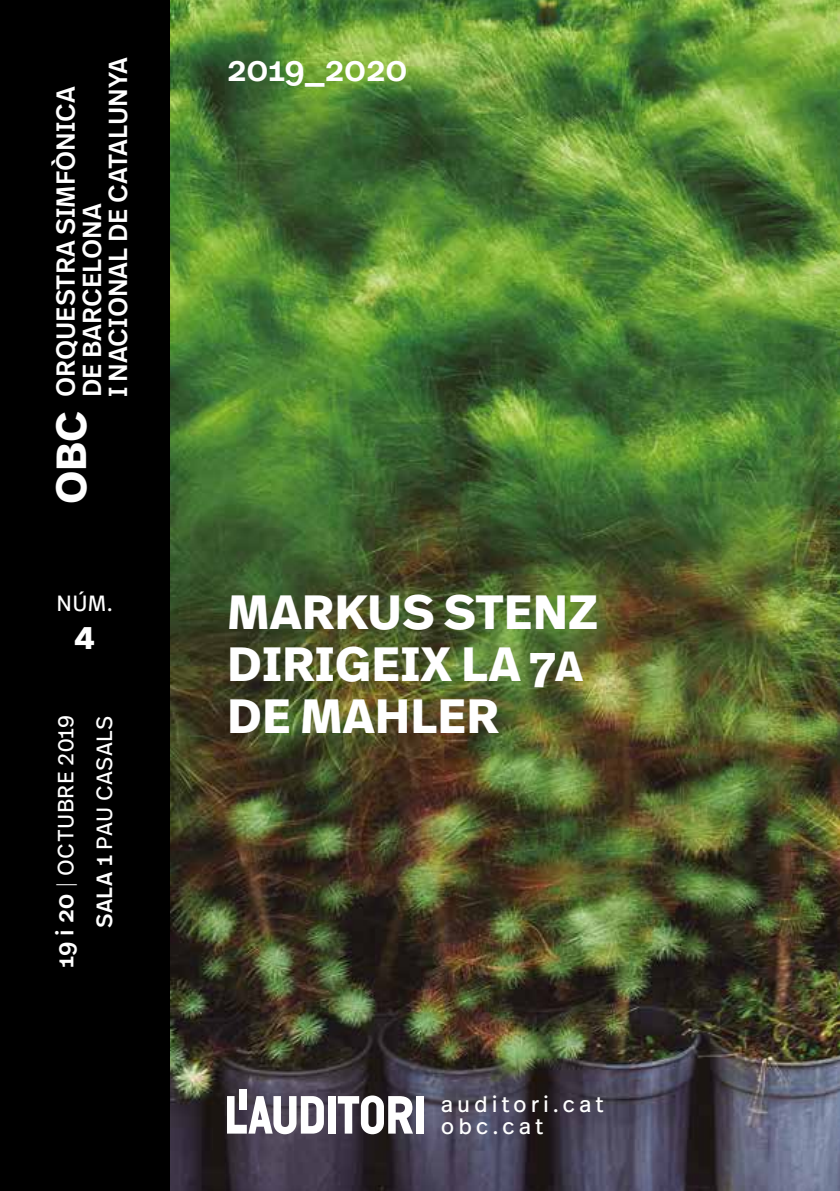
<style>
.page{position:relative;width:840px;height:1191px;background:#fff}
.page>*{position:absolute;margin:0;border:0;box-sizing:border-box;transform-origin:0 0}
.t1{font:700 48px/52px "Real Text Pro";color:#fff}
.t2{font:500 34px "Real Text Pro";letter-spacing:.005em;color:#fff}
.t3{font:700 32px "Real Text Pro";color:#fff}
.t4{font:500 26px/26px "Real Text Pro";color:#fff}
.t5{font:22.4px/22.4px "Real Text Pro";letter-spacing:.17em;color:#fff}
.t6{font:22px "Real Text Pro";letter-spacing:.02em;color:#fff}
.s1{font-weight:700;font-size:42px}
.s2{font-weight:500;font-size:24px}
.s3{font-weight:300}
.s4{font-weight:500}
.s5{font-size:42px}
</style>
<div class="page">
<div style="left:0;top:0;width:227px;height:1191px;background:#000"></div>
<img style="left:170px;top:0;width:669px;height:1191px">
<div style="left:239px;top:1089px;width:8px;height:20px;background:#fff"></div>
<svg style="left:227px;top:1096px;width:97px;height:38px"></svg>
<div style="left:328px;top:1096px;width:7px;height:37px;background:#fff"></div>
<svg style="left:337px;top:1095px;width:76px;height:39px"></svg>
<div style="left:416px;top:1096px;width:7px;height:37px;background:#fff"></div>
<p class="t4" style="left:52px;top:397px;width:342px;text-indent:-107px;rotate:-90deg"><span class="s1">OBC</span> ORQUESTRA SIMFÒNICA<br>DE BARCELONA<br>I NACIONAL DE CATALUNYA</p>
<p class="t6" style="left:56px;top:588px;width:58px">NÚM.</p>
<p class="t3" style="left:74px;top:614px;width:22px">4</p>
<p class="t6" style="left:51px;top:967px;width:254px;rotate:-90deg"><span class="s2">19 i 20</span> <span class="s3">|</span> OCTUBRE 2019</p>
<p class="t6" style="left:89px;top:928px;width:214px;rotate:-90deg"><span class="s4">SALA 1</span> PAU CASALS</p>
<h2 class="t2" style="left:227px;top:45px;width:181px">2019_2020</h2>
<h1 class="t1" style="left:227px;top:585px;width:372px">MARKUS STENZ<br>DIRIGEIX LA 7<span class="s5">A<br></span>DE MAHLER</h1>
<p class="t5" style="left:440px;top:1092px;width:164px">auditori.cat obc.cat</p>
</div>
